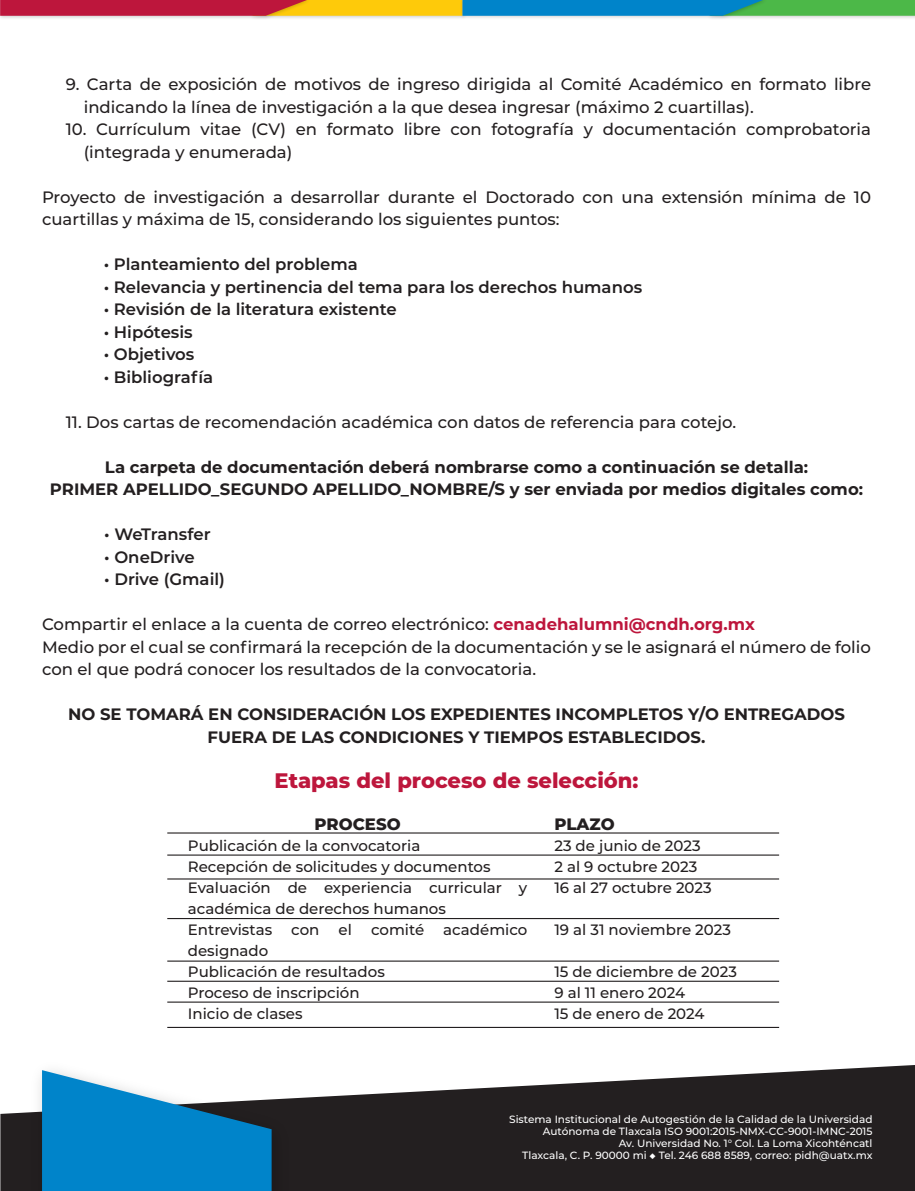
<style>
.page{position:relative;width:915px;height:1191px;background:#fff}
.page>*{position:absolute;margin:0;border:0;box-sizing:border-box;transform-origin:0 0}
.t1{font:800 21px "Montserrat";color:#bd163c}
.t2{font:500 16.5px/22.5px "Montserrat";color:#231f20}
.t3{font:700 16.5px/22.5px "Montserrat";color:#231f20;text-align:center}
.t4{font:600 16.5px "Montserrat";color:#231f20}
.t5{font:800 16.5px "Montserrat";color:#231f20}
.t6{font:500 15px/21px "Montserrat";color:#231f20}
.t7{font:500 10.5px/12px "Montserrat";color:#fff;text-align:right}
.s1{font-weight:700;color:#bd163c}
</style>
<div class="page">
<hr style="left:167px;top:854px;width:611px;height:1px;background:#231f20">
<hr style="left:167px;top:832px;width:611px;height:1px;background:#231f20">
<hr style="left:167px;top:878px;width:611px;height:1px;background:#231f20">
<hr style="left:167px;top:918px;width:611px;height:1px;background:#231f20">
<hr style="left:167px;top:960px;width:611px;height:1px;background:#231f20">
<hr style="left:167px;top:980px;width:611px;height:1px;background:#231f20">
<hr style="left:167px;top:1001px;width:611px;height:1px;background:#231f20">
<hr style="left:167px;top:1026px;width:611px;height:2px;background:#231f20">
<svg style="left:0;top:1065px;width:914px;height:126px;background:#413e3f"></svg>
<img style="left:24px;top:1065px;width:273px;height:126px">
<svg style="left:42px;top:1070px;width:229px;height:121px"></svg>
<svg style="left:0;top:0;width:914px;height:16px;background:#7b7961"></svg>
<p class="t2" style="left:84px;top:72px;width:788px;text-indent:-18px">9. Carta de exposición de motivos de ingreso dirigida al Comité Académico en formato libre indicando la línea de investigación a la que desea ingresar (máximo 2 cuartillas).</p>
<p class="t2" style="left:84px;top:117px;width:788px;text-indent:-18px">10. Currículum vitae (CV) en formato libre con fotografía y documentación comprobatoria (integrada y enumerada)</p>
<p class="t2" style="left:42px;top:185px;width:830px">Proyecto de investigación a desarrollar durante el Doctorado con una extensión mínima de 10 cuartillas y máxima de 15, considerando los siguientes puntos:</p>
<p class="t4" style="left:104px;top:253px;width:255px">• Planteamiento del problema</p>
<p class="t4" style="left:104px;top:275px;width:539px">• Relevancia y pertinencia del tema para los derechos humanos</p>
<p class="t4" style="left:104px;top:298px;width:294px">• Revisión de la literatura existente</p>
<p class="t4" style="left:104px;top:320px;width:90px">• Hipótesis</p>
<p class="t4" style="left:104px;top:343px;width:92px">• Objetivos</p>
<p class="t4" style="left:104px;top:365px;width:111px">• Bibliografía</p>
<p class="t2" style="left:66px;top:410px;width:671px">11. Dos cartas de recomendación académica con datos de referencia para cotejo.</p>
<p class="t3" style="left:50px;top:455px;width:814px">La carpeta de documentación deberá nombrarse como a continuación se detalla:<br>PRIMER APELLIDO_SEGUNDO APELLIDO_NOMBRE/S y ser enviada por medios digitales como:</p>
<p class="t4" style="left:104px;top:523px;width:108px">• WeTransfer</p>
<p class="t4" style="left:104px;top:545px;width:92px">• OneDrive</p>
<p class="t4" style="left:104px;top:568px;width:122px">• Drive (Gmail)</p>
<p class="t2" style="left:42px;top:612px;width:830px">Compartir el enlace a la cuenta de correo electrónico: <span class="s1">cenadehalumni@cndh.org.mx<br></span>Medio por el cual se confirmará la recepción de la documentación y se le asignará el número de folio con el que podrá conocer los resultados de la convocatoria.</p>
<p class="t3" style="left:68px;top:702px;width:778px">NO SE TOMARÁ EN CONSIDERACIÓN LOS EXPEDIENTES INCOMPLETOS Y/O ENTREGADOS<br>FUERA DE LAS CONDICIONES Y TIEMPOS ESTABLECIDOS.</p>
<p class="t1" style="left:274px;top:765px;width:365px">Etapas del proceso de selección:</p>
<p class="t5" style="left:314px;top:812px;width:88px">PROCESO</p>
<p class="t6" style="left:188px;top:834px;width:341px">Publicación de la convocatoria<br>Recepción de solicitudes y documentos<br>Evaluación de experiencia curricular y académica de derechos humanos<br>Entrevistas</p>
<p class="t5" style="left:554px;top:812px;width:62px">PLAZO</p>
<p class="t6" style="left:554px;top:834px;width:159px">23 de junio de 2023<br>2 al 9 octubre 2023<br>16 al 27 octubre 2023</p>
<p class="t6" style="left:554px;top:918px;width:178px">19 al 31 noviembre 2023</p>
<p class="t6" style="left:554px;top:960px;width:184px">15 de diciembre de 2023<br>9 al 11 enero 2024<br>15 de enero de 2024</p>
<p class="t6" style="left:291px;top:918px;width:30px">con</p>
<p class="t6" style="left:338px;top:918px;width:15px">el</p>
<p class="t6" style="left:371px;top:918px;width:55px">comité</p>
<p class="t6" style="left:443px;top:918px;width:86px">académico</p>
<p class="t6" style="left:188px;top:939px;width:198px">designado<br>Publicación de resultados<br>Proceso de inscripción<br>Inicio de clases</p>
<p class="t7" style="left:509px;top:1113px;width:365px">Sistema Institucional de Autogestión de la Calidad de la Universidad Autónoma de Tlaxcala ISO 9001:2015-NMX-CC-9001-IMNC-2015<br>Av. Universidad No. 1° Col. La Loma Xicohténcatl<br>Tlaxcala, C. P. 90000 mi ◆ Tel. 246 688 8589, correo: pidh@uatx.mx</p>
</div>
